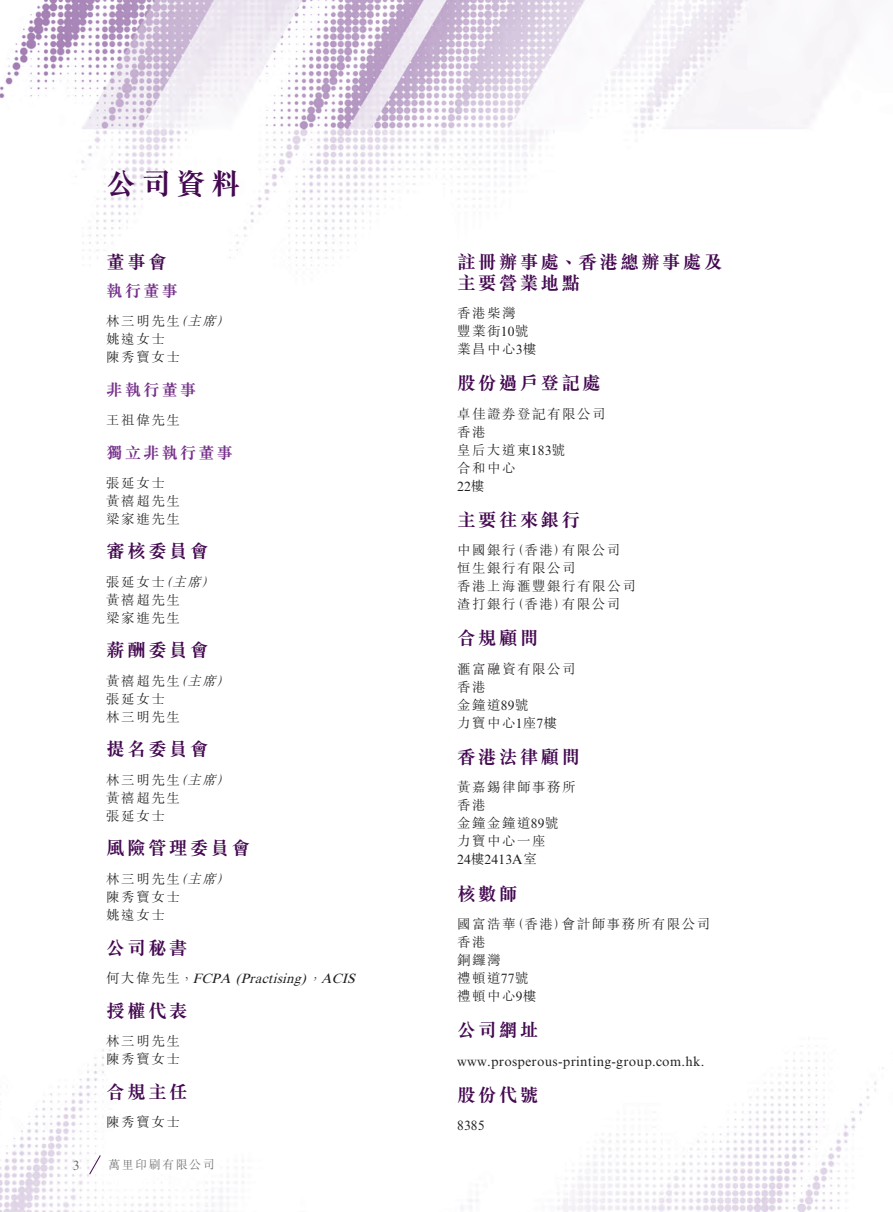
<style>
.page{position:relative;width:893px;height:1212px;background:#fff}
.page>*{position:absolute;margin:0;border:0;box-sizing:border-box;transform-origin:0 0}
.t1{font:700 30px "M Sung HK";color:#440951}
._03_H1{font:700 18.75px/21px "M Sung HK";letter-spacing:.11em;color:#440951}
._04___H2{font:700 16.5px "M Sung HK";letter-spacing:.11em;color:#76318b}
._01_Body_Text{font:300 13.5px/18px "M Sung HK";letter-spacing:.11em;color:#231f20}
._01_Body_Text-2{font:13.5px "Times New Roman MT Std";letter-spacing:.02em;color:#231f20}
._01_Body_Text-3{font:italic 13.5px "Times New Roman MT Std";color:#231f20}
.t2{font:13.5px "Times New Roman MT Std";color:#6c6d70}
.t3{font:300 12px "M Sung HK";letter-spacing:.125em;color:#6c6d70}
.s1{font-style:italic}
.s2{font-family:"M Sung HK";font-weight:300;font-style:normal}
.s3{font-family:"M Sung HK";font-weight:300}
.s4{font-family:"Times New Roman MT Std";font-weight:400}
</style>
<div class="page">
<img style="left:0;top:0;width:884px;height:1212px">
<svg style="left:89px;top:1154px;width:12px;height:21px"></svg>
<h1 class="t1" style="left:106px;top:169px;width:136px">公司資料</h1>
<p class="_03_H1" style="left:106px;top:251px;width:62px">董事會</p>
<p class="_04___H2" style="left:106px;top:283px;width:73px">執行董事</p>
<p class="_01_Body_Text" style="left:106px;top:311px;width:129px">林三明先生<span class="s1">（主席）</span>姚遠女士<br>陳秀寶女士</p>
<p class="_04___H2" style="left:106px;top:382px;width:91px">非執行董事</p>
<p class="_01_Body_Text" style="left:106px;top:410px;width:75px">王祖偉先生</p>
<p class="_04___H2" style="left:106px;top:445px;width:128px">獨立非執行董事</p>
<p class="_01_Body_Text" style="left:106px;top:473px;width:75px">張延女士黃禧超先生梁家進先生</p>
<p class="_03_H1" style="left:106px;top:541px;width:104px">審核委員會</p>
<p class="_01_Body_Text" style="left:106px;top:572px;width:114px">張延女士<span class="s1">（主席）</span>黃禧超先生<br>梁家進先生</p>
<p class="_03_H1" style="left:106px;top:640px;width:104px">薪酬委員會</p>
<p class="_01_Body_Text" style="left:106px;top:671px;width:129px">黃禧超先生<span class="s1">（主席）</span>張延女士<br>林三明先生</p>
<p class="_03_H1" style="left:106px;top:739px;width:104px">提名委員會</p>
<p class="_01_Body_Text" style="left:106px;top:770px;width:129px">林三明先生<span class="s1">（主席）</span>黃禧超先生<br>張延女士</p>
<p class="_03_H1" style="left:106px;top:838px;width:145px">風險管理委員會</p>
<p class="_01_Body_Text" style="left:106px;top:869px;width:129px">林三明先生<span class="s1">（主席）</span>陳秀寶女士<br>姚遠女士</p>
<p class="_03_H1" style="left:106px;top:937px;width:83px">公司秘書</p>
<p class="_01_Body_Text-3" style="left:106px;top:970px;width:254px"><span class="s2">何大偉先生，</span> FCPA (Practising)<span class="s3">，</span>ACIS</p>
<p class="_03_H1" style="left:106px;top:1000px;width:83px">授權代表</p>
<p class="_01_Body_Text" style="left:106px;top:1031px;width:75px">林三明先生陳秀寶女士</p>
<p class="_03_H1" style="left:106px;top:1081px;width:83px">合規主任</p>
<p class="_01_Body_Text" style="left:106px;top:1112px;width:75px">陳秀寶女士</p>
<p class="t2" style="left:73px;top:1157px;width:8px">3</p>
<p class="t3" style="left:108px;top:1156px;width:108px">萬里印刷有限公司</p>
<p class="_03_H1" style="left:457px;top:251px;width:267px">註冊辦事處、香港總辦事處及主要營業地點</p>
<p class="_01_Body_Text" style="left:457px;top:304px;width:81px">香港柴灣<br>豐業街<span class="s4">10</span>號業昌中心<span class="s4">3</span>樓</p>
<p class="_03_H1" style="left:457px;top:373px;width:145px">股份過戶登記處</p>
<p class="_01_Body_Text" style="left:457px;top:404px;width:150px">卓佳證券登記有限公司香港<br>皇后大道東<span class="s4">183</span>號<br>合和中心</p>
<p class="_01_Body_Text-2" style="left:457px;top:478px;width:29px">22<span class="s3">樓</span></p>
<p class="_03_H1" style="left:457px;top:509px;width:125px">主要往來銀行</p>
<p class="_01_Body_Text" style="left:457px;top:541px;width:165px">中國銀行（香港）有限公司</p>
<p class="_01_Body_Text" style="left:457px;top:559px;width:120px">恒生銀行有限公司</p>
<p class="_01_Body_Text" style="left:457px;top:577px;width:180px">香港上海滙豐銀行有限公司</p>
<p class="_01_Body_Text" style="left:457px;top:595px;width:165px">渣打銀行（香港）有限公司</p>
<p class="_03_H1" style="left:457px;top:628px;width:83px">合規顧問</p>
<p class="_01_Body_Text" style="left:457px;top:659px;width:120px">滙富融資有限公司</p>
<p class="_01_Body_Text" style="left:457px;top:677px;width:30px">香港</p>
<p class="_01_Body_Text" style="left:457px;top:695px;width:73px">金鐘道<span class="s4">89</span>號</p>
<p class="_01_Body_Text" style="left:457px;top:713px;width:101px">力寶中心<span class="s4">1</span>座<span class="s4">7</span>樓</p>
<p class="_03_H1" style="left:457px;top:746px;width:125px">香港法律顧問</p>
<p class="_01_Body_Text" style="left:457px;top:778px;width:120px">黃嘉錫律師事務所</p>
<p class="_01_Body_Text" style="left:457px;top:796px;width:103px">香港<br>金鐘金鐘道<span class="s4">89</span>號</p>
<p class="_01_Body_Text" style="left:457px;top:832px;width:90px">力寶中心一座</p>
<p class="_01_Body_Text-2" style="left:457px;top:852px;width:81px">24<span class="s3">樓</span>2413A<span class="s3">室</span></p>
<p class="_03_H1" style="left:457px;top:883px;width:62px">核數師</p>
<p class="_01_Body_Text" style="left:457px;top:914px;width:255px">國富浩華（香港）會計師事務所有限公司</p>
<p class="_01_Body_Text" style="left:457px;top:932px;width:30px">香港</p>
<p class="_01_Body_Text" style="left:457px;top:950px;width:45px">銅鑼灣</p>
<p class="_01_Body_Text" style="left:457px;top:968px;width:81px">禮頓道<span class="s4">77</span>號禮頓中心<span class="s4">9</span>樓</p>
<p class="_03_H1" style="left:457px;top:1019px;width:83px">公司網址</p>
<p class="_01_Body_Text-2" style="left:457px;top:1053px;width:249px">www.prosperous-printing-group.com.hk.</p>
<p class="_03_H1" style="left:457px;top:1084px;width:83px">股份代號</p>
<p class="_01_Body_Text-2" style="left:457px;top:1117px;width:29px">8385</p>
</div>
